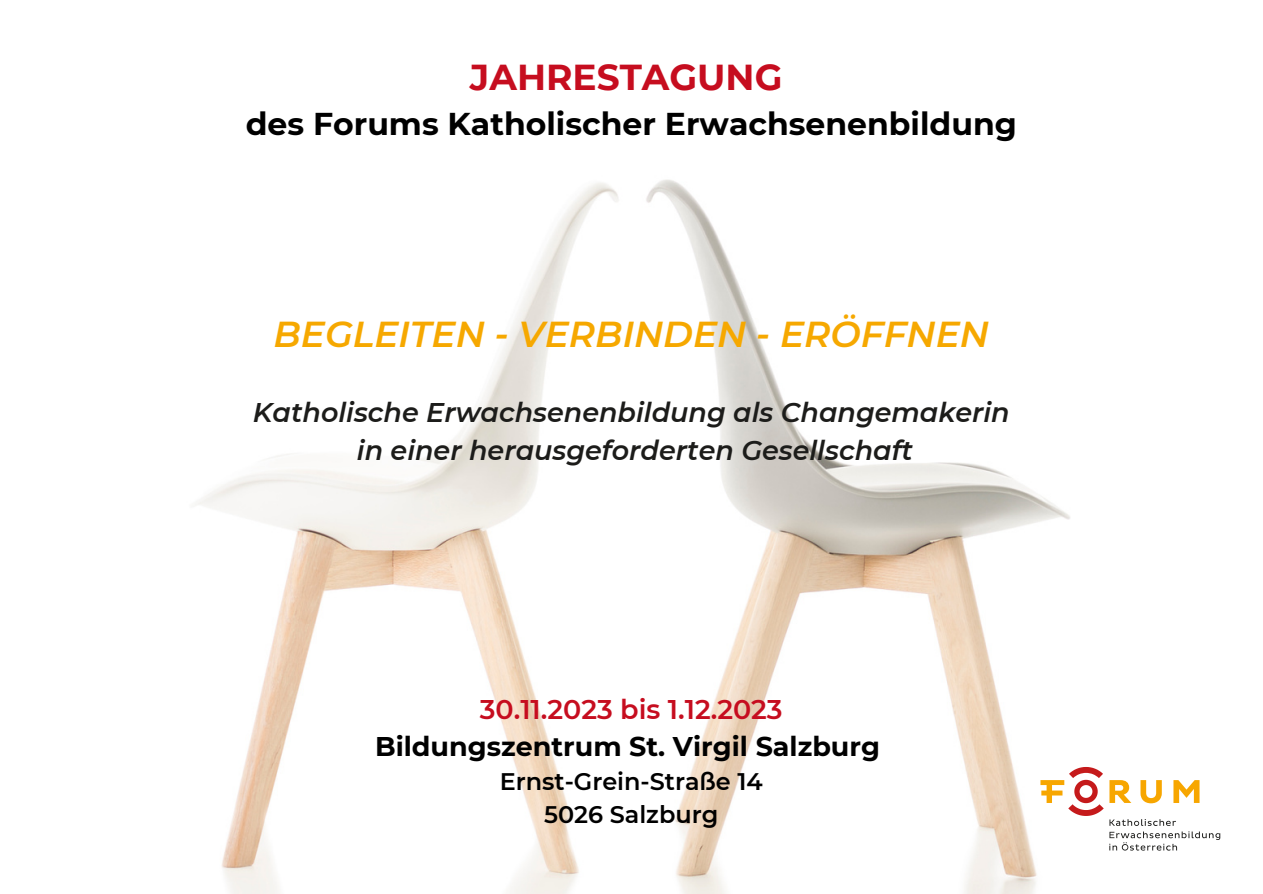
<style>
.page{position:relative;width:1263px;height:894px;background:#fff}
.page>*{position:absolute;margin:0;border:0;box-sizing:border-box;transform-origin:0 0}
.t1{font:italic 600 36px "Montserrat";color:#f6a800}
.t2{font:700 36px "Montserrat";color:#c60d1f}
.t3{font:700 31.5px "Montserrat";color:#000}
.t4{font:italic 600 27px "Montserrat";color:#1c1c1a}
.t5{font:700 27px "Montserrat";color:#000}
.t6{font:600 27px "Montserrat";color:#c60d1f}
.t7{font:600 24px "Montserrat";color:#000}
</style>
<div class="page">
<img style="left:195px;top:179px;width:1026px;height:714px">
<svg style="left:1040px;top:766px;width:159px;height:59px"></svg>
<svg style="left:1109px;top:831px;width:111px;height:19px"></svg>
<p class="t2" style="left:470px;top:55px;width:314px">JAHRESTAGUNG</p>
<p class="t3" style="left:246px;top:104px;width:773px">des Forums Katholischer Erwachsenenbildung</p>
<p class="t1" style="left:273px;top:312px;width:717px">BEGLEITEN - VERBINDEN - ERÖFFNEN</p>
<p class="t4" style="left:253px;top:396px;width:758px">Katholische Erwachsenenbildung als Changemakerin</p>
<p class="t4" style="left:357px;top:433px;width:558px">in einer herausgeforderten Gesellschaft</p>
<p class="t6" style="left:480px;top:692px;width:304px">30.11.2023 bis 1.12.2023</p>
<p class="t5" style="left:375px;top:729px;width:506px">Bildungszentrum St. Virgil Salzburg</p>
<p class="t7" style="left:500px;top:766px;width:265px">Ernst-Grein-Straße 14</p>
<p class="t7" style="left:544px;top:799px;width:176px">5026 Salzburg</p>
</div>
